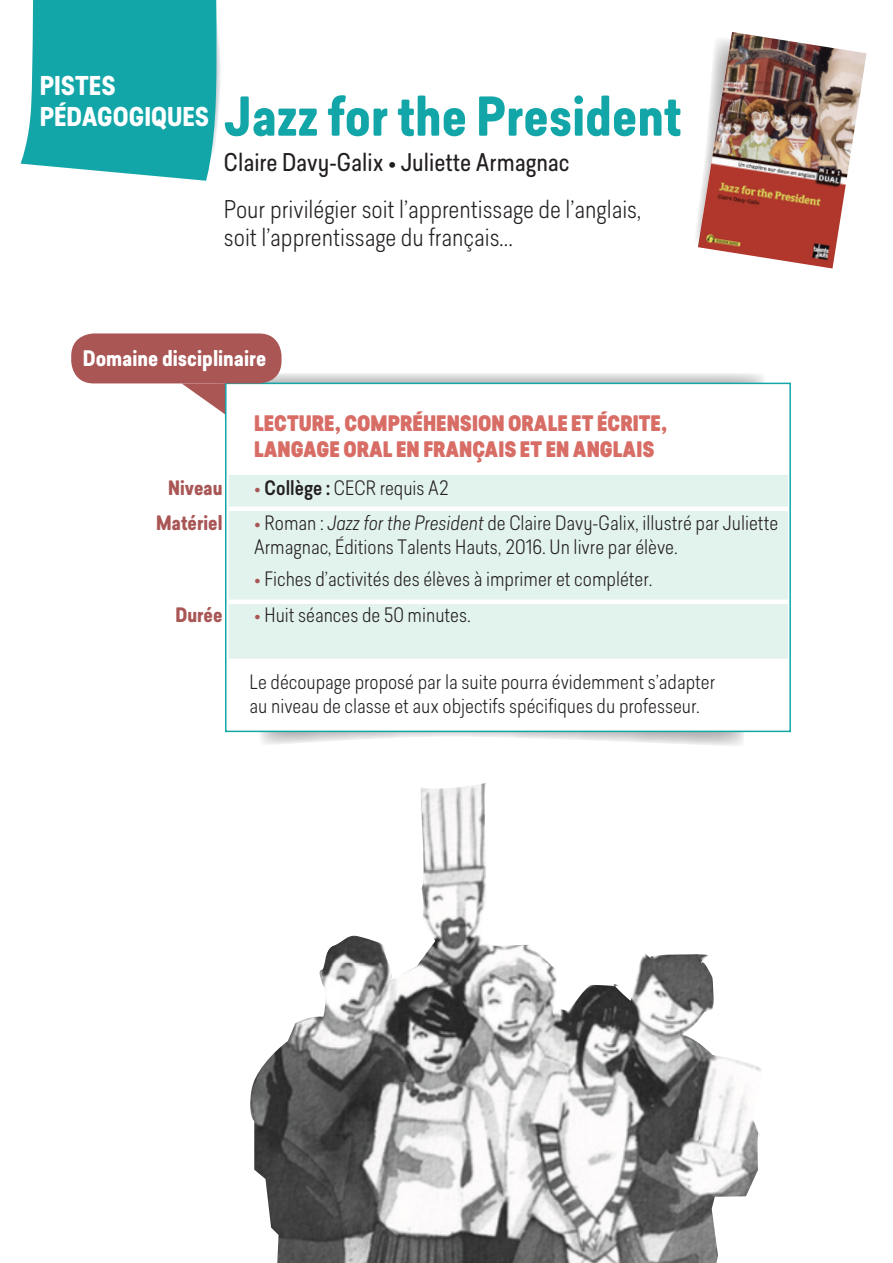
<style>
.page{position:relative;width:893px;height:1263px;background:#fff}
.page>*{position:absolute;margin:0;border:0;box-sizing:border-box;transform-origin:0 0}
._00_TITRE1{font:700 52.5px "Predige Rounded";color:#13a6a9}
._00_POST_IT_FICHE{font:700 25.5px/30.6px "Predige Rounded";color:#fff}
.t1{font:300 24px "Predige Rounded";color:#231f20}
._00_AUTEUR{font:24px "Predige Rounded";color:#231f20}
._00_TABLEAU_DOMAINE{font:900 21px/25.2px "Predige Rounded";color:#d86d66}
._00_DOMAINE{font:700 21px "Predige Rounded";color:#fff}
.t2{font:300 19.5px/23.4px "Predige Rounded";color:#231f20}
._00_TABLEAU_ENTREE_G{font:700 19.5px "Predige Rounded";color:#a95655}
.s1{color:#a95655}
.s2{font-weight:500}
.s3{font-style:italic}
</style>
<div class="page">
<img style="left:698px;top:32px;width:168px;height:236px">
<svg style="left:224px;top:373px;width:541px;height:373px"></svg>
<div style="left:225px;top:383px;width:566px;height:349px;background:#fff;border:2px solid #13a6a9"></div>
<div style="left:229px;top:475px;width:559px;height:184px;background:#e2f2ed"></div>
<hr style="left:229px;top:507px;width:559px;height:4px;background:#fff">
<hr style="left:229px;top:600px;width:559px;height:4px;background:#fff">
<div style="left:71px;top:333px;width:211px;height:50px;background:#a95655;border-radius:23px"></div>
<svg style="left:182px;top:383px;width:43px;height:31px"></svg>
<svg style="left:21px;top:0;width:200px;height:181px;background:#2fb0b3"></svg>
<img style="left:250px;top:783px;width:511px;height:480px">
<p class="_00_POST_IT_FICHE" style="left:53px;top:57px;width:136px">FICHES<br>D’ACTIVITÉS<br>DES ÉLÈVES</p>
<p class="_00_POST_IT_FICHE" style="left:40px;top:71px;width:78px">PISTES</p>
<p class="_00_POST_IT_FICHE" style="left:40px;top:101px;width:171px">PÉDAGOGIQUES</p>
<p class="_00_TITRE1" style="left:224px;top:79px;width:459px">Jazz for the President</p>
<p class="_00_AUTEUR" style="left:224px;top:146px;width:347px">Claire Davy-Galix • Juliette Armagnac</p>
<p class="t1" style="left:224px;top:193px;width:419px">Pour privilégier soit l’apprentissage de l’anglais,</p>
<p class="t1" style="left:224px;top:222px;width:291px">soit l’apprentissage du français...</p>
<p class="_00_DOMAINE" style="left:83px;top:343px;width:185px">Domaine disciplinaire</p>
<p class="_00_TABLEAU_DOMAINE" style="left:254px;top:412px;width:415px">LECTURE, COMPRÉHENSION ORALE ET ÉCRITE,<br>LANGAGE ORAL EN FRANÇAIS ET EN ANGLAIS</p>
<p class="_00_TABLEAU_ENTREE_G" style="left:168px;top:474px;width:56px">Niveau</p>
<p class="t2" style="left:254px;top:476px;width:196px"><span class="s1">•</span> <span class="s2">Collège :</span> CECR requis A2</p>
<p class="_00_TABLEAU_ENTREE_G" style="left:156px;top:508px;width:68px">Matériel</p>
<p class="t2" style="left:254px;top:510px;width:526px;line-height:24px"><span class="s1">•</span> Roman : <span class="s3">Jazz for the President</span> de Claire Davy-Galix, illustré par Juliette<br>Armagnac, Éditions Talents Hauts, 2016. Un livre par élève.</p>
<p class="t2" style="left:254px;top:567px;width:400px"><span class="s1">•</span> Fiches d’activités des élèves à imprimer et compléter.</p>
<p class="_00_TABLEAU_ENTREE_G" style="left:175px;top:601px;width:49px">Durée</p>
<p class="t2" style="left:254px;top:603px;width:218px"><span class="s1">•</span> Huit séances de 50 minutes.</p>
<p class="t2" style="left:250px;top:670px;width:467px">Le découpage proposé par la suite pourra évidemment s’adapter au niveau de classe et aux objectifs spécifiques du professeur.</p>
</div>
